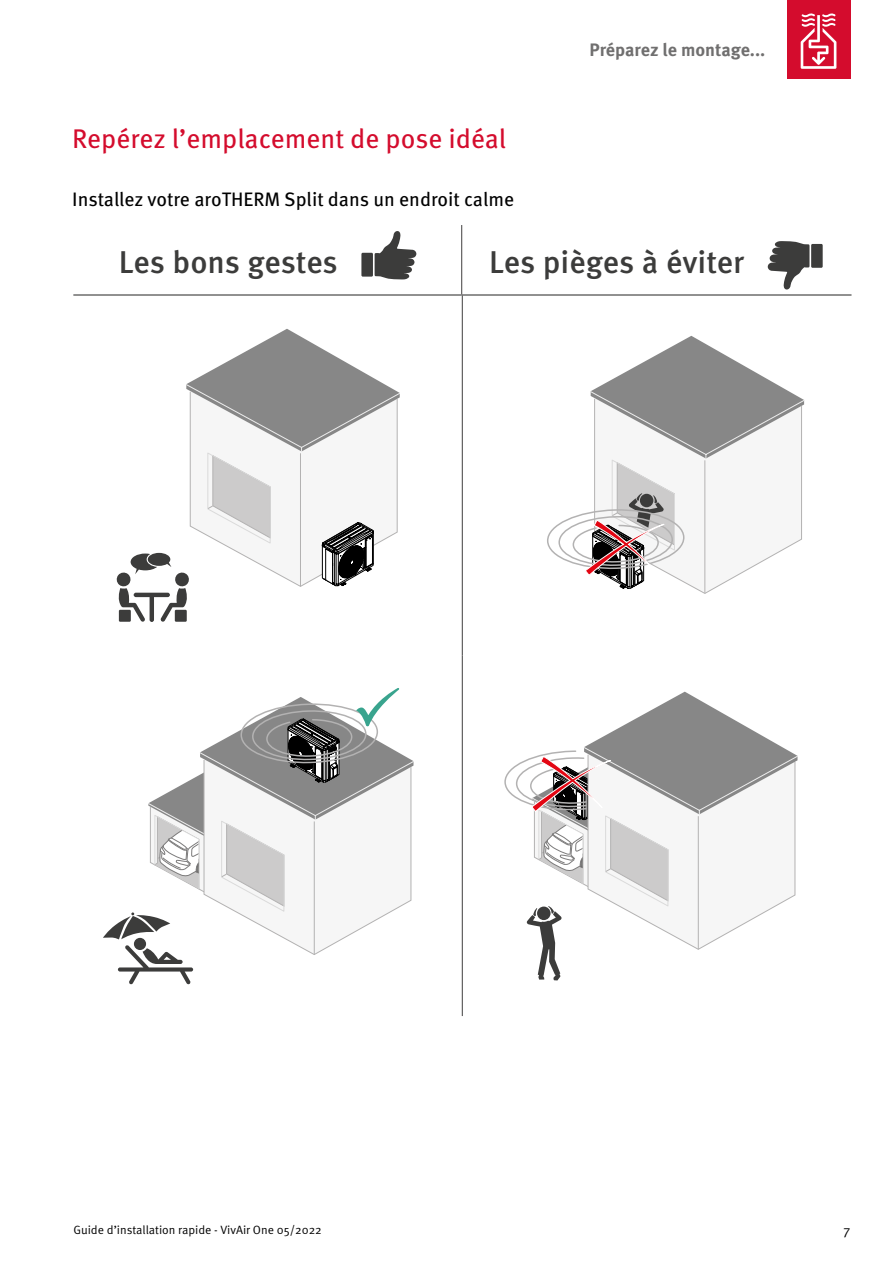
<style>
.page{position:relative;width:893px;height:1263px;background:#fff}
.page>*{position:absolute;margin:0;border:0;box-sizing:border-box;transform-origin:0 0}
.t1{font:500 31.5px "Meta Pro";letter-spacing:-.005em;color:#3c3c3b}
.t2{font:27px "Meta Pro";color:#d40c2d}
.t3{font:19.5px "Meta Pro";color:#000}
.t4{font:700 18px "Meta Pro";color:#706f6f}
.t5{font:13.5px "Meta Pro Norm";color:#000}
.t6{font:12px "Meta Pro Norm";color:#000}
</style>
<div class="page">
<div style="left:787px;top:0;width:63px;height:79px;background:#d40c2d"></div>
<svg style="left:800px;top:13px;width:37px;height:56px"></svg>
<hr style="left:462px;top:296px;width:1px;height:360px;background:#555454">
<hr style="left:462px;top:656px;width:1px;height:360px;background:#555454">
<svg style="left:117px;top:329px;width:283px;height:293px"></svg>
<svg style="left:547px;top:336px;width:258px;height:258px"></svg>
<svg style="left:103px;top:688px;width:311px;height:296px"></svg>
<svg style="left:504px;top:692px;width:294px;height:288px"></svg>
<hr style="left:461px;top:225px;width:1px;height:69px;background:#555454">
<hr style="left:73px;top:294px;width:389px;height:2px;background:#3c3c3b">
<hr style="left:462px;top:294px;width:389px;height:2px;background:#3c3c3b">
<div style="left:361px;top:253px;width:12px;height:24px;background:#3c3c3b"></div>
<svg style="left:375px;top:231px;width:41px;height:48px"></svg>
<div style="left:811px;top:244px;width:12px;height:24px;background:#3c3c3b"></div>
<svg style="left:768px;top:241px;width:41px;height:49px"></svg>
<p class="t4" style="left:589px;top:36px;width:178px">Préparez le montage...</p>
<h2 class="t2" style="left:72px;top:118px;width:435px">Repérez l’emplacement de pose idéal</h2>
<p class="t3" style="left:72px;top:185px;width:443px">Installez votre aroTHERM Split dans un endroit calme</p>
<h1 class="t1" style="left:119px;top:237px;width:221px">Les bons gestes</h1>
<h1 class="t1" style="left:489px;top:238px;width:257px">Les pièges à éviter</h1>
<p class="t6" style="left:73px;top:1220px;width:250px">Guide d’installation rapide - VivAir One 05/2022</p>
<p class="t5" style="left:844px;top:1220px;width:8px">7</p>
</div>
